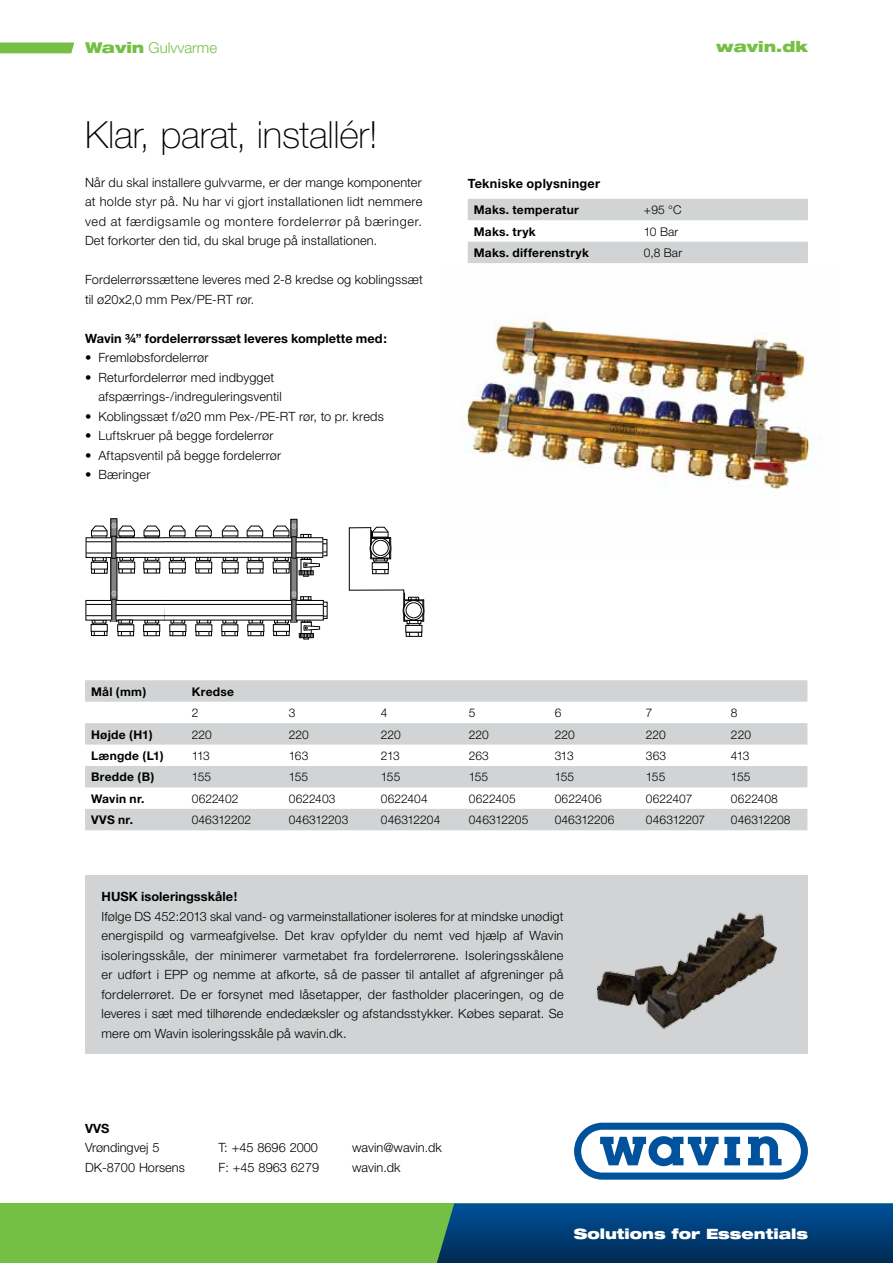
<style>
.page{position:relative;width:893px;height:1263px;background:#fff}
.page>*{position:absolute;margin:0;border:0;box-sizing:border-box;transform-origin:0 0}
.t1{font:100 37.5px "Helvetica Neue";letter-spacing:-.01em;color:#000}
.t2{font:300 15px "Helvetica Neue";color:#75c044}
.t3{font:900 expanded 15px "Helvetica Neue";color:#75c044}
.t4{font:900 expanded 14.25px "Helvetica Neue";color:#fff}
.t5{font:300 12.75px/19.5px "Helvetica Neue";letter-spacing:.01em;color:#000}
.t6{font:700 12.75px "Helvetica Neue";letter-spacing:.005em;color:#000}
.t7{font:300 12px "Helvetica Neue";letter-spacing:.005em;color:#000}
.t8{font:700 12px "Helvetica Neue";letter-spacing:.025em;color:#000}
.s1{font-weight:900;font-stretch:expanded}
</style>
<div class="page">
<img style="left:459px;top:317px;width:364px;height:172px">
<div style="left:85px;top:875px;width:723px;height:178px;background:#d1d3d4"></div>
<div style="left:0;top:1203px;width:893px;height:60px;background:#75c044"></div>
<svg style="left:574px;top:1123px;width:234px;height:57px"></svg>
<svg style="left:437px;top:1203px;width:456px;height:60px;background:#034174"></svg>
<svg style="left:0;top:43px;width:74px;height:10px"></svg>
<svg style="left:468px;top:199px;width:340px;height:64px"></svg>
<svg style="left:85px;top:680px;width:722px;height:150px;fill:#d1d3d4"></svg>
<img style="left:596px;top:912px;width:181px;height:117px">
<div style="left:291px;top:519px;width:6px;height:103px;background:#808285"></div>
<hr style="left:297px;top:519px;width:1px;height:103px;background:#000">
<hr style="left:291px;top:519px;width:1px;height:103px;background:#000">
<div style="left:111px;top:519px;width:6px;height:102px;background:#808285"></div>
<hr style="left:117px;top:519px;width:1px;height:102px;background:#000">
<hr style="left:110px;top:519px;width:1px;height:102px;background:#000">
<hr style="left:349px;top:590px;width:55px;height:1px;background:#000">
<div style="left:143px;top:624px;width:17px;height:8px;border:1px solid #000"></div>
<div style="left:144px;top:619px;width:15px;height:4px;border:1px solid #000"></div>
<div style="left:92px;top:619px;width:14px;height:4px;border:1px solid #000"></div>
<div style="left:86px;top:600px;width:79px;height:20px;border:1px solid #000"></div>
<hr style="left:86px;top:604px;width:78px;height:1px;background:#000">
<hr style="left:86px;top:615px;width:78px;height:1px;background:#000">
<div style="left:118px;top:562px;width:17px;height:7px;border:1px solid #000"></div>
<div style="left:86px;top:537px;width:79px;height:21px;border:1px solid #000"></div>
<hr style="left:86px;top:541px;width:79px;height:1px;background:#000">
<hr style="left:86px;top:553px;width:79px;height:1px;background:#000">
<div style="left:117px;top:624px;width:17px;height:8px;border:1px solid #000"></div>
<div style="left:118px;top:620px;width:15px;height:3px;border:1px solid #000"></div>
<div style="left:372px;top:569px;width:16px;height:5px;border:1px solid #000"></div>
<div style="left:372px;top:562px;width:17px;height:8px;border:1px solid #000"></div>
<div style="left:406px;top:632px;width:16px;height:5px;border:1px solid #000"></div>
<hr style="left:349px;top:528px;width:1px;height:62px;background:#000">
<svg style="left:91px;top:632px;width:16px;height:4px"></svg>
<div style="left:91px;top:624px;width:17px;height:8px;border:1px solid #000"></div>
<svg style="left:93px;top:620px;width:3px;height:4px"></svg>
<svg style="left:91px;top:569px;width:17px;height:5px"></svg>
<div style="left:91px;top:562px;width:17px;height:7px;border:1px solid #000"></div>
<svg style="left:349px;top:526px;width:43px;height:37px"></svg>
<svg style="left:402px;top:590px;width:23px;height:36px"></svg>
<svg style="left:103px;top:590px;width:29px;height:35px"></svg>
<svg style="left:91px;top:518px;width:44px;height:44px"></svg>
<svg style="left:143px;top:519px;width:184px;height:58px"></svg>
<svg style="left:146px;top:591px;width:181px;height:49px"></svg>
<p class="t2" style="left:85px;top:39px;width:134px"><span class="s1">Wavin</span> Gulvvarme</p>
<h1 class="t1" style="left:85px;top:113px;width:295px">Klar, parat, installér!</h1>
<p class="t5" style="left:85px;top:172px;width:339px;text-align:justify">Når du skal installere gulvvarme, er der mange komponenter at holde styr på. Nu har vi gjort installationen lidt nemmere ved at færdigsamle og montere fordelerrør på bæringer.<br>Det forkorter den tid, du skal bruge på installationen.</p>
<p class="t5" style="left:85px;top:270px;width:339px">Fordelerrørssættene leveres med 2-8 kredse og koblingssæt til ø20x2,0 mm Pex/PE-RT rør.</p>
<p class="t6" style="left:85px;top:330px;width:303px">Wavin ¾” fordelerrørssæt leveres komplette med:</p>
<p class="t5" style="left:85px;top:347px;width:125px">• Fremløbsfordelerrør</p>
<p class="t5" style="left:99px;top:367px;width:185px;text-indent:-14px">• Returfordelerrør med indbygget afspærrings-/indreguleringsventil</p>
<p class="t5" style="left:85px;top:406px;width:300px">• Koblingssæt f/ø20 mm Pex-/PE-RT rør, to pr. kreds</p>
<p class="t5" style="left:85px;top:425px;width:190px">• Luftskruer på begge fordelerrør</p>
<p class="t5" style="left:85px;top:445px;width:198px">• Aftapsventil på begge fordelerrør</p>
<p class="t5" style="left:85px;top:464px;width:67px">• Bæringer</p>
<p class="t3" style="left:716px;top:37px;width:93px">wavin.dk</p>
<p class="t6" style="left:468px;top:175px;width:134px">Tekniske oplysninger</p>
<p class="t8" style="left:474px;top:202px;width:107px">Maks. temperatur</p>
<p class="t7" style="left:644px;top:203px;width:39px">+95 °C</p>
<p class="t8" style="left:474px;top:224px;width:64px">Maks. tryk</p>
<p class="t7" style="left:644px;top:224px;width:36px">10 Bar</p>
<p class="t8" style="left:474px;top:245px;width:117px">Maks. differenstryk</p>
<p class="t7" style="left:644px;top:245px;width:40px">0,8 Bar</p>
<p class="t8" style="left:91px;top:684px;width:57px">Mål (mm)</p>
<p class="t8" style="left:192px;top:684px;width:44px">Kredse</p>
<p class="t7" style="left:192px;top:705px;width:8px">2</p>
<p class="t7" style="left:289px;top:705px;width:8px">3</p>
<p class="t7" style="left:381px;top:705px;width:8px">4</p>
<p class="t7" style="left:469px;top:705px;width:8px">5</p>
<p class="t7" style="left:555px;top:705px;width:8px">6</p>
<p class="t7" style="left:646px;top:705px;width:8px">7</p>
<p class="t7" style="left:731px;top:705px;width:8px">8</p>
<p class="t8" style="left:91px;top:727px;width:63px">Højde (H1)</p>
<p class="t7" style="left:192px;top:727px;width:22px">220</p>
<p class="t7" style="left:289px;top:727px;width:22px">220</p>
<p class="t7" style="left:381px;top:727px;width:22px">220</p>
<p class="t7" style="left:469px;top:727px;width:22px">220</p>
<p class="t7" style="left:555px;top:727px;width:22px">220</p>
<p class="t7" style="left:646px;top:727px;width:22px">220</p>
<p class="t7" style="left:731px;top:727px;width:22px">220</p>
<p class="t8" style="left:91px;top:748px;width:74px">Længde (L1)</p>
<p class="t7" style="left:192px;top:748px;width:20px">113</p>
<p class="t7" style="left:289px;top:748px;width:21px">163</p>
<p class="t7" style="left:381px;top:748px;width:21px">213</p>
<p class="t7" style="left:469px;top:748px;width:22px">263</p>
<p class="t7" style="left:555px;top:748px;width:21px">313</p>
<p class="t7" style="left:646px;top:748px;width:22px">363</p>
<p class="t7" style="left:731px;top:748px;width:20px">413</p>
<p class="t8" style="left:91px;top:770px;width:65px">Bredde (B)</p>
<p class="t7" style="left:192px;top:770px;width:21px">155</p>
<p class="t7" style="left:289px;top:770px;width:21px">155</p>
<p class="t7" style="left:381px;top:770px;width:21px">155</p>
<p class="t7" style="left:469px;top:770px;width:21px">155</p>
<p class="t7" style="left:555px;top:770px;width:21px">155</p>
<p class="t7" style="left:646px;top:770px;width:21px">155</p>
<p class="t7" style="left:731px;top:770px;width:21px">155</p>
<p class="t8" style="left:91px;top:791px;width:55px">Wavin nr.</p>
<p class="t7" style="left:192px;top:791px;width:48px">0622402</p>
<p class="t7" style="left:289px;top:791px;width:48px">0622403</p>
<p class="t7" style="left:381px;top:791px;width:48px">0622404</p>
<p class="t7" style="left:469px;top:791px;width:48px">0622405</p>
<p class="t7" style="left:555px;top:791px;width:49px">0622406</p>
<p class="t7" style="left:646px;top:791px;width:48px">0622407</p>
<p class="t7" style="left:731px;top:791px;width:48px">0622408</p>
<p class="t8" style="left:91px;top:812px;width:44px">VVS nr.</p>
<p class="t7" style="left:192px;top:813px;width:61px">046312202</p>
<p class="t7" style="left:289px;top:813px;width:61px">046312203</p>
<p class="t7" style="left:381px;top:813px;width:61px">046312204</p>
<p class="t7" style="left:469px;top:813px;width:61px">046312205</p>
<p class="t7" style="left:555px;top:813px;width:61px">046312206</p>
<p class="t7" style="left:646px;top:813px;width:61px">046312207</p>
<p class="t7" style="left:731px;top:813px;width:61px">046312208</p>
<p class="t6" style="left:101px;top:889px;width:137px">HUSK isoleringsskåle!</p>
<p class="t5" style="left:101px;top:906px;width:464px;text-align:justify">Ifølge DS 452:2013 skal vand- og varmeinstallationer isoleres for at mindske unødigt energispild og varmeafgivelse. Det krav opfylder du nemt ved hjælp af Wavin isoleringsskåle, der minimerer varmetabet fra fordelerrørene. Isoleringsskålene er udført i EPP og nemme at afkorte, så de passer til antallet af afgreninger på fordelerrøret. De er forsynet med låsetapper, der fastholder placeringen, og de leveres i sæt med tilhørende endedæksler og afstandsstykker. Købes separat. Se mere om Wavin isoleringsskåle på wavin.dk.</p>
<p class="t6" style="left:85px;top:1120px;width:26px">VVS</p>
<p class="t5" style="left:85px;top:1137px;width:101px">Vrøndingvej 5<br>DK-8700 Horsens</p>
<p class="t5" style="left:219px;top:1137px;width:102px">T: +45 8696 2000<br>F: +45 8963 6279</p>
<p class="t5" style="left:352px;top:1137px;width:91px">wavin@wavin.dk wavin.dk</p>
<p class="t4" style="left:574px;top:1225px;width:236px">Solutions for Essentials</p>
</div>
